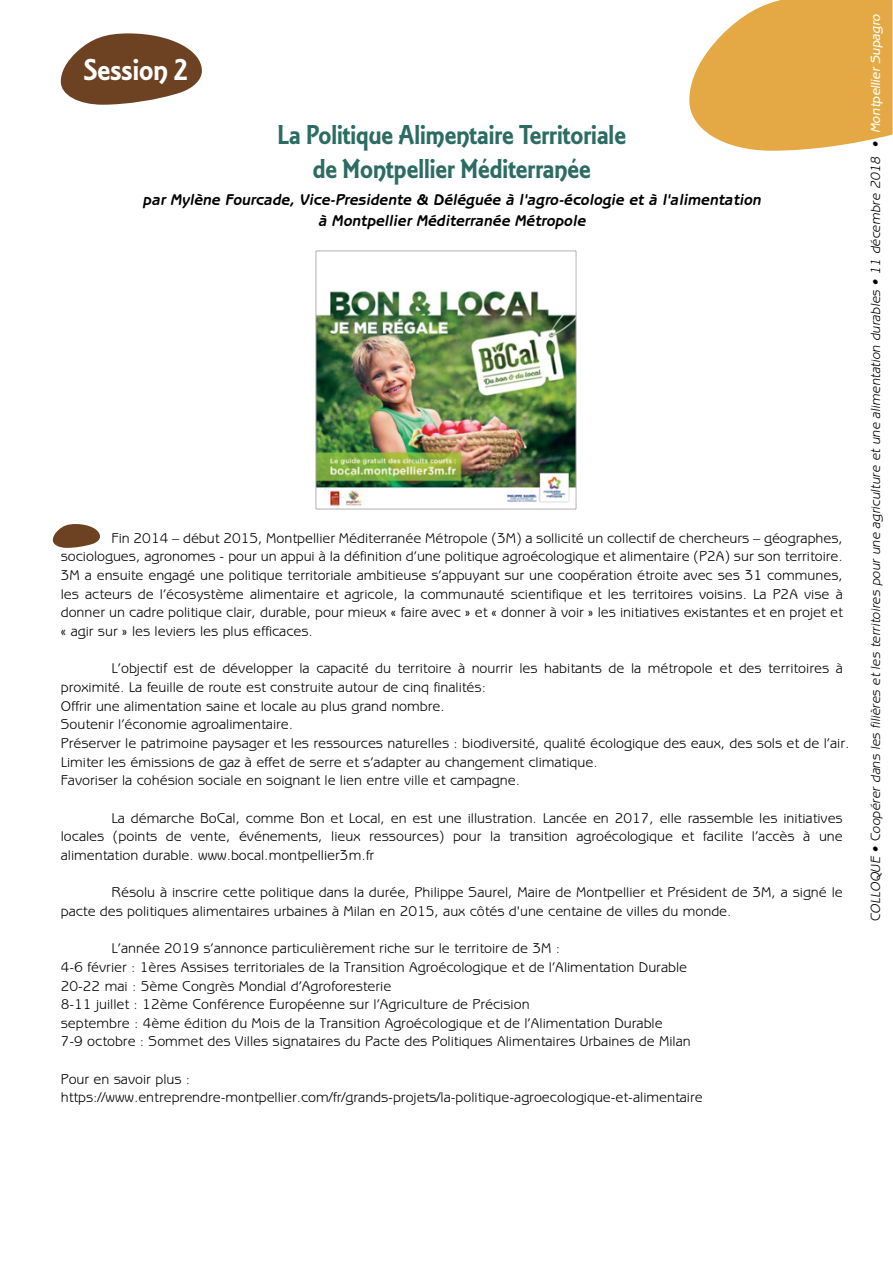
<style>
.page{position:relative;width:893px;height:1263px;background:#fff}
.page>*{position:absolute;margin:0;border:0;box-sizing:border-box;transform-origin:0 0}
.t1{font:31.5px "Equinox Plain";color:#fff}
.t2{font:28.5px/33.5px "Equinox Plain";color:#2c6c62;text-align:center}
.t3{font:italic 700 15.75px/21px "Benguiat Gothic";color:#000001;text-align:center}
.t4{font:14.25px/18.6px "Benguiat Gothic";color:#000001}
.t5{font:italic 13.5px "Benguiat Gothic";letter-spacing:-.005em;color:#000001}
.s1{font-weight:500;color:#fff}
</style>
<div class="page">
<img style="left:315px;top:251px;width:262px;height:259px">
<svg style="left:61px;top:33px;width:141px;height:72px"></svg>
<svg style="left:53px;top:524px;width:47px;height:24px"></svg>
<svg style="left:689px;top:0;width:204px;height:151px;background:#e7b55e"></svg>
<h1 class="t1" style="left:84px;top:51px;width:105px">Session 2</h1>
<h2 class="t2" style="left:278px;top:117px;width:350px">La Politique Alimentaire Territoriale de Montpellier Méditerranée</h2>
<p class="t3" style="left:143px;top:189px;width:620px">par Mylène Fourcade, Vice-Presidente &amp; Déléguée à l'agro-écologie et à l'alimentation à Montpellier Méditerranée Métropole</p>
<p class="t4" style="left:61px;top:528px;width:784px;text-align:justify;text-indent:51px">Fin 2014 – début 2015, Montpellier Méditerranée Métropole (3M) a sollicité un collectif de chercheurs – géographes, sociologues, agronomes - pour un appui à la définition d’une politique agroécologique et alimentaire (P2A) sur son territoire.<br>3M a ensuite engagé une politique territoriale ambitieuse s’appuyant sur une coopération étroite avec ses 31 communes, les acteurs de l’écosystème alimentaire et agricole, la communauté scientifique et les territoires voisins. La P2A vise à donner un cadre politique clair, durable, pour mieux « faire avec » et « donner à voir » les initiatives existantes et en projet et « agir sur » les leviers les plus efficaces.</p>
<p class="t4" style="left:61px;top:659px;width:790px;text-indent:51px">L’objectif est de développer la capacité du territoire à nourrir les habitants de la métropole et des territoires à proximité. La feuille de route est construite autour de cinq finalités:<br>Offrir une alimentation saine et locale au plus grand nombre.<br>Soutenir l’économie agroalimentaire.<br>Préserver le patrimoine paysager et les ressources naturelles : biodiversité, qualité écologique des eaux, des sols et de l’air.<br>Limiter les émissions de gaz à effet de serre et s’adapter au changement climatique.<br>Favoriser la cohésion sociale en soignant le lien entre ville et campagne.</p>
<p class="t4" style="left:61px;top:808px;width:783px;text-align:justify;text-indent:51px">La démarche BoCal, comme Bon et Local, en est une illustration. Lancée en 2017, elle rassemble les initiatives locales (points de vente, événements, lieux ressources) pour la transition agroécologique et facilite l’accès à une alimentation durable. www.bocal.montpellier3m.fr</p>
<p class="t4" style="left:61px;top:883px;width:783px;text-indent:51px">Résolu à inscrire cette politique dans la durée, Philippe Saurel, Maire de Montpellier et Président de 3M, a signé le pacte des politiques alimentaires urbaines à Milan en 2015, aux côtés d'une centaine de villes du monde.</p>
<p class="t4" style="left:61px;top:939px;width:631px;text-indent:51px">L’année 2019 s’annonce particulièrement riche sur le territoire de 3M :<br>4-6 février : 1ères Assises territoriales de la Transition Agroécologique et de l’Alimentation Durable 20-22 mai : 5ème Congrès Mondial d’Agroforesterie<br>8-11 juillet : 12ème Conférence Européenne sur l’Agriculture de Précision<br>septembre : 4ème édition du Mois de la Transition Agroécologique et de l’Alimentation Durable<br>7-9 octobre : Sommet des Villes signataires du Pacte des Politiques Alimentaires Urbaines de Milan</p>
<p class="t4" style="left:61px;top:1069px;width:643px">Pour en savoir plus : https://www.entreprendre-montpellier.com/fr/grands-projets/la-politique-agroecologique-et-alimentaire</p>
<p class="t5" style="left:868px;top:922px;width:910px;rotate:-90deg">COLLOQUE • Coopérer dans les filières et les territoires pour une agriculture et une alimentation durables • 11 décembre 2018 • <span class="s1">Montpellier Supagro</span></p>
</div>
